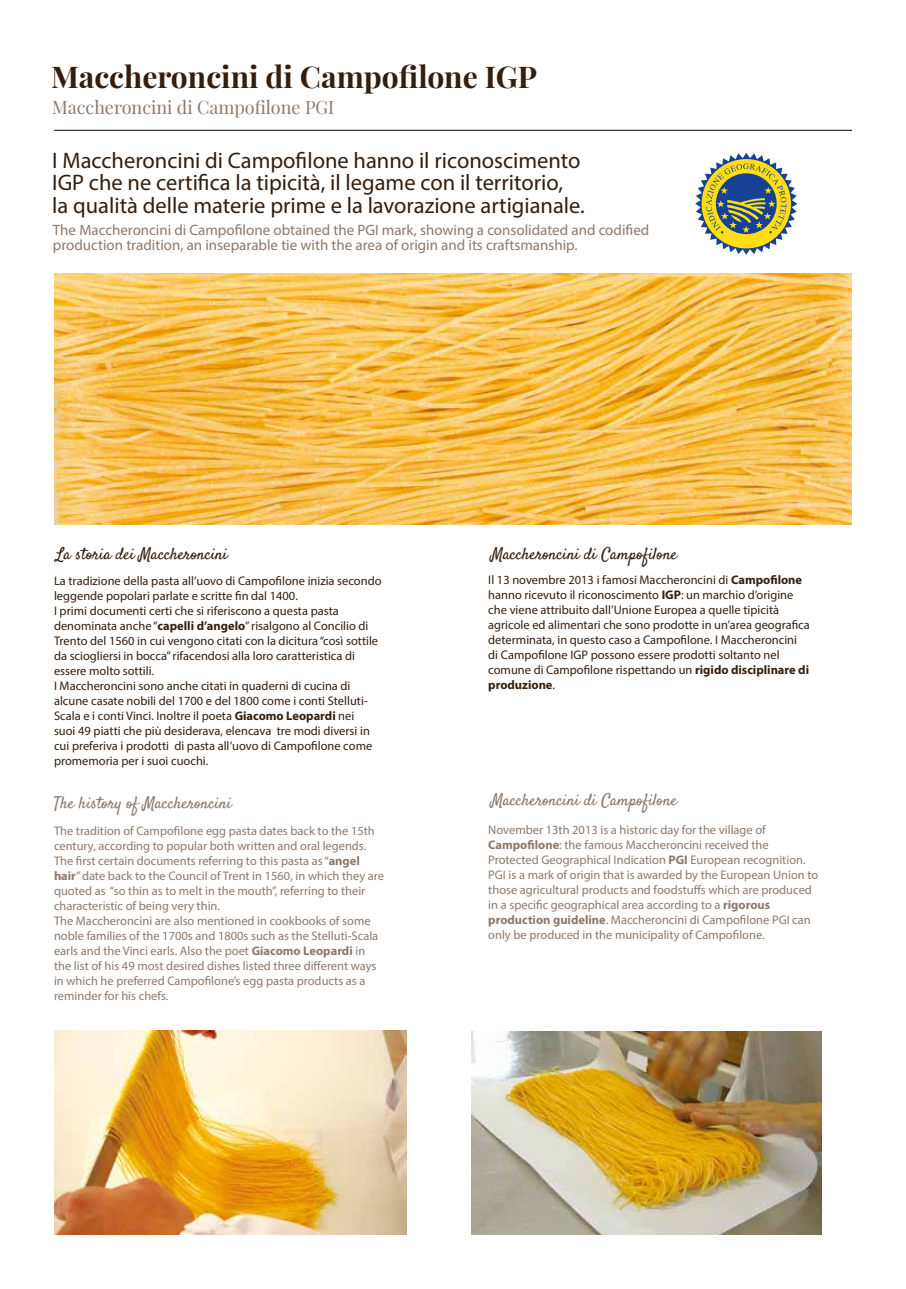
<style>
.page{position:relative;width:906px;height:1289px;background:#fff}
.page>*{position:absolute;margin:0;border:0;box-sizing:border-box;transform-origin:0 0}
.t1{font:700 30px "Playfair Display";color:#341f0f}
.t2{font:22.5px/22.5px "Myriad Pro";color:#341f0f}
.t3{font:18px "Playfair Display";color:#8d796c}
.t4{font:16.5px "Satisfy";color:#8d796c}
.t5{font:16.5px "Satisfy";color:#341f0f}
.t6{font:15px/15px "Myriad Pro";color:#8d796c}
.t7{font:12.45px/15px "Myriad Pro";color:#341f0f}
.t8{font:12.45px/15px "Myriad Pro";color:#8d796c}
.s1{font-weight:700}
</style>
<div class="page">
<img style="left:54px;top:274px;width:798px;height:251px">
<hr style="left:54px;top:130px;width:798px;height:1px;background:#000">
<svg style="left:695px;top:153px;width:102px;height:102px"></svg>
<img style="left:54px;top:1030px;width:352px;height:204px">
<img style="left:472px;top:1031px;width:349px;height:203px">
<h1 class="t1" style="left:51px;top:53px;width:487px">Maccheroncini di Campofilone IGP</h1>
<h3 class="t3" style="left:52px;top:93px;width:283px">Maccheroncini di Campofilone PGI</h3>
<h2 class="t2" style="left:52px;top:149px;width:534px">I Maccheroncini di Campofilone hanno il riconoscimento<br>IGP che ne certifica la tipicità, il legame con il territorio,<br>la qualità delle materie prime e la lavorazione artigianale.</h2>
<p class="t6" style="left:53px;top:222px;width:598px">The Maccheroncini di Campofilone obtained the PGI mark, showing a consolidated and codified production tradition, an inseparable tie with the area of origin and its craftsmanship.</p>
<h3 class="t5" style="left:56px;top:543px;width:174px">La storia dei Maccheroncini</h3>
<p class="t7" style="left:54px;top:573px;width:329px">La tradizione della pasta all’uovo di Campofilone inizia secondo leggende popolari parlate e scritte fin dal 1400.<br>I primi documenti certi che si riferiscono a questa pasta denominata anche “<span class="s1">capelli d’angelo</span>” risalgono al Concilio di Trento del 1560 in cui vengono citati con la dicitura “così sottile da sciogliersi in bocca” rifacendosi alla loro caratteristica di essere molto sottili.<br>I Maccheroncini sono anche citati in quaderni di cucina di alcune casate nobili del 1700 e del 1800 come i conti Stelluti-Scala e i conti Vinci. Inoltre il poeta <span class="s1">Giacomo Leopardi</span> nei<br>suoi 49 piatti che più desiderava, elencava tre modi diversi in cui preferiva i prodotti di pasta all’uovo di Campofilone come promemoria per i suoi cuochi.</p>
<h3 class="t4" style="left:54px;top:792px;width:180px">The history of Maccheroncini</h3>
<p class="t8" style="left:54px;top:822px;width:331px">The tradition of Campofilone egg pasta dates back to the 15th century, according to popular both written and oral legends.<br>The first certain documents referring to this pasta as “<span class="s1">angel hair</span>” date back to the Council of Trent in 1560, in which they are quoted as “so thin as to melt in the mouth”, referring to their characteristic of being very thin.<br>The Maccheroncini are also mentioned in cookbooks of some noble families of the 1700s and 1800s such as the Stelluti-Scala earls and the Vinci earls. Also the poet <span class="s1">Giacomo Leopardi</span> in the list of his 49 most desired dishes listed three different ways in which he preferred Campofilone’s egg pasta products as a reminder for his chefs.</p>
<h3 class="t5" style="left:491px;top:544px;width:188px">Maccheroncini di Campofilone</h3>
<p class="t7" style="left:488px;top:572px;width:323px">Il 13 novembre 2013 i famosi Maccheroncini di <span class="s1">Campofilone </span>hanno ricevuto il riconoscimento <span class="s1">IGP</span>: un marchio d’origine che viene attribuito dall’Unione Europea a quelle tipicità agricole ed alimentari che sono prodotte in un’area geografica determinata, in questo caso a Campofilone. I Maccheroncini di Campofilone IGP possono essere prodotti soltanto nel comune di Campofilone rispettando un <span class="s1">rigido disciplinare di produzione</span>.</p>
<h3 class="t4" style="left:491px;top:789px;width:188px">Maccheroncini di Campofilone</h3>
<p class="t8" style="left:488px;top:822px;width:331px">November 13th 2013 is a historic day for the village of <span class="s1">Campofilone</span>: the famous Maccheroncini received the Protected Geographical Indication <span class="s1">PGI</span> European recognition.<br>PGI is a mark of origin that is awarded by the European Union to those agricultural products and foodstuffs which are produced in a specific geographical area according to a <span class="s1">rigorous production guideline</span>. Maccheroncini di Campofilone PGI can only be produced in the municipality of Campofilone.</p>
</div>
